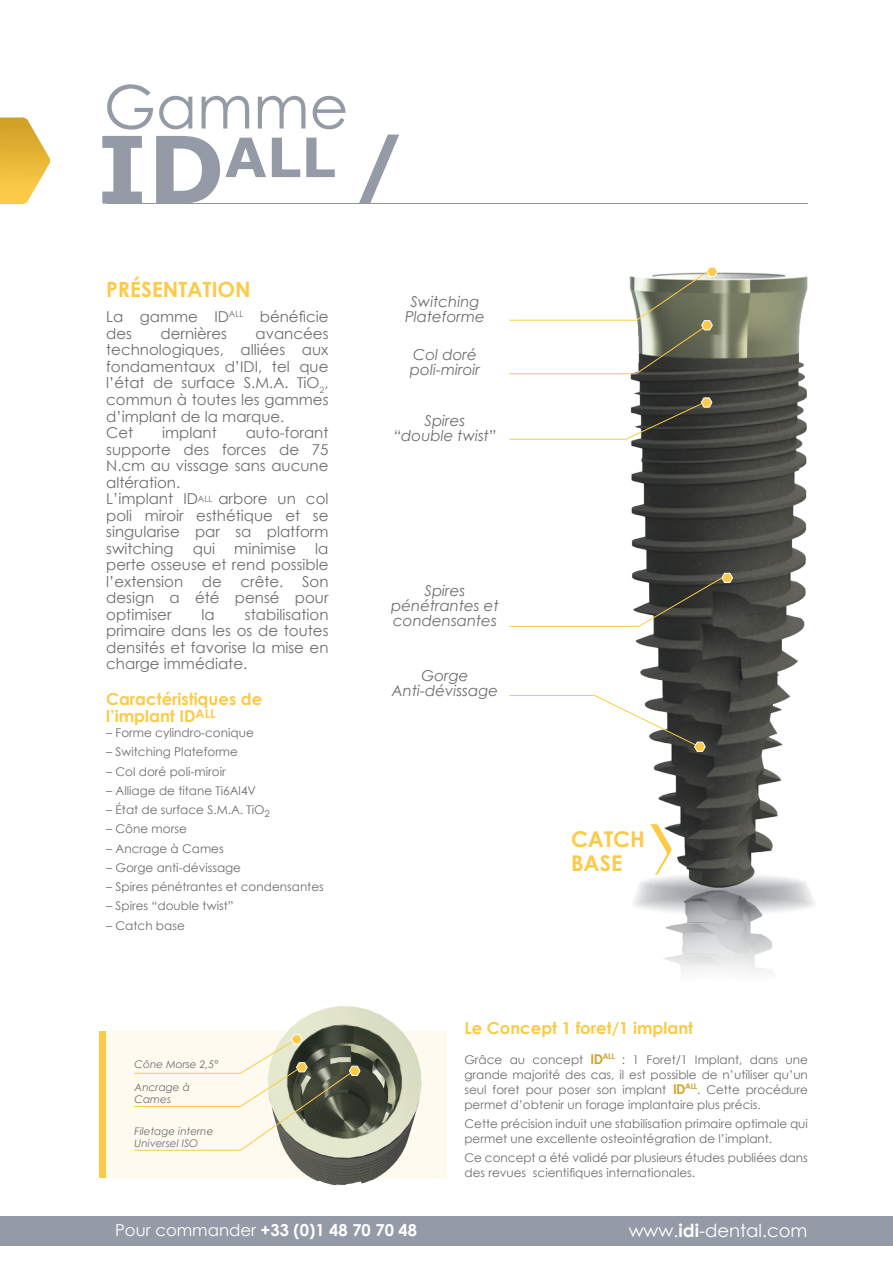
<style>
.page{position:relative;width:893px;height:1263px;background:#fff}
.page>*{position:absolute;margin:0;border:0;box-sizing:border-box;transform-origin:0 0}
.t1{font:60px "Century Gothic";color:#959ba6}
.t2{font:700 54.15px "Verdana";color:#959ba6}
.t3{font:700 21.75px/23.1px "Century Gothic";color:#fbcb47}
.t4{font:700 21px "Century Gothic";color:#fbcb47}
.t5{font:18px "Century Gothic";color:#fff}
.t6{font:700 16.5px/16.8px "Century Gothic";color:#fbcb47}
.t7{font:700 16.5px "Century Gothic";color:#fff}
.t8{font:15px/16.5px "Century Gothic";color:#6c6d70}
.t9{font:italic 15px/15px "Century Gothic";color:#6c6d70;text-align:center}
.t10{font:12px/15px "Century Gothic";color:#6c6d70}
.t11{font:italic 10.5px/22.5px "Century Gothic";color:#6c6d70}
.s1{font-size:93px}
.s2{font-size:75px}
.s3{font-size:8.7px}
.s4{font-weight:700;font-size:13.5px;color:#d1a528}
.s5{font-weight:400}
.s6{font-weight:700}
</style>
<div class="page">
<img style="left:592px;top:272px;width:223px;height:699px">
<hr style="left:106px;top:203px;width:702px;height:1px;background:#939598">
<div style="left:0;top:1216px;width:893px;height:30px;background:#959ba6"></div>
<svg style="left:0;top:117px;width:50px;height:87px"></svg>
<svg style="left:509px;top:397px;width:203px;height:43px"></svg>
<svg style="left:509px;top:695px;width:197px;height:57px"></svg>
<svg style="left:509px;top:573px;width:224px;height:54px"></svg>
<svg style="left:649px;top:824px;width:23px;height:51px"></svg>
<svg style="left:509px;top:267px;width:209px;height:107px"></svg>
<div style="left:103px;top:1031px;width:343px;height:147px;background:#fefaef"></div>
<div style="left:100px;top:1031px;width:6px;height:147px;background:#fbcb47"></div>
<img style="left:285px;top:1006px;width:137px;height:180px">
<svg style="left:134px;top:1034px;width:227px;height:117px"></svg>
<h1 class="t1" style="left:104px;top:65px;width:246px">Gamme</h1>
<h2 class="t2" style="left:97px;top:119px;width:311px"><span class="s1">ID</span>ALL <span class="s2">/</span></h2>
<h3 class="t4" style="left:106px;top:274px;width:146px">PRÉSENTATION</h3>
<p class="t8" style="left:106px;top:309px;width:224px">La gamme ID<sup>ALL</sup> bénéficie des</p>
<p class="t8" style="left:106px;top:325px;width:224px;text-indent:149px">avancées technologiques, alliées aux fondamentaux d’IDI, tel que l’état de surface S.M.A. TiO<sub>2</sub>, commun à toutes les gammes d’implant de la marque.<br>Cet</p>
<p class="t8" style="left:161px;top:325px;width:68px">dernières</p>
<p class="t8" style="left:106px;top:424px;width:224px;text-indent:139px">auto-forant supporte des forces de 75<br>N.cm au vissage sans aucune altération.<br>L’implant ID<span class="s3">ALL</span> arbore un col poli miroir esthétique et se singularise par sa platform switching</p>
<p class="t8" style="left:162px;top:424px;width:56px">implant</p>
<p class="t8" style="left:193px;top:540px;width:24px">qui</p>
<p class="t8" style="left:234px;top:540px;width:63px">minimise</p>
<p class="t8" style="left:106px;top:540px;width:224px;text-align:justify;text-indent:209px">la perte osseuse et rend possible l’extension de crête. Son design a été pensé pour optimiser</p>
<p class="t8" style="left:106px;top:606px;width:224px;text-align:justify;text-indent:139px">stabilisation primaire dans les os de toutes densités et favorise la mise en charge immédiate.</p>
<h3 class="t6" style="left:106px;top:690px;width:158px">Caractéristiques de l’implant ID<sup>ALL</sup></h3>
<p class="t10" style="left:106px;top:725px;width:149px">– Forme cylindro-conique</p>
<p class="t10" style="left:106px;top:744px;width:133px">– Switching Plateforme</p>
<p class="t10" style="left:106px;top:764px;width:121px">– Col doré poli-miroir</p>
<p class="t10" style="left:106px;top:783px;width:151px">– Alliage de titane Ti6Al4V</p>
<p class="t10" style="left:106px;top:802px;width:165px">– État de surface S.M.A. TiO<sub>2</sub></p>
<p class="t10" style="left:106px;top:821px;width:82px">– Cône morse</p>
<p class="t10" style="left:106px;top:841px;width:119px">– Ancrage à Cames</p>
<p class="t10" style="left:106px;top:860px;width:136px">– Gorge anti-dévissage</p>
<p class="t10" style="left:106px;top:879px;width:219px">– Spires pénétrantes et condensantes</p>
<p class="t10" style="left:106px;top:898px;width:129px">– Spires “double twist”</p>
<p class="t10" style="left:106px;top:918px;width:80px">– Catch base</p>
<p class="t8" style="left:202px;top:606px;width:15px">la</p>
<p class="t9" style="left:405px;top:294px;width:81px">Switching<br>Plateforme</p>
<p class="t9" style="left:410px;top:347px;width:72px;text-align:left">Col doré poli-miroir</p>
<p class="t9" style="left:394px;top:413px;width:104px">Spires “double twist”</p>
<p class="t9" style="left:391px;top:582px;width:109px">Spires pénétrantes et condensantes</p>
<p class="t9" style="left:392px;top:668px;width:108px">Gorge<br>Anti-dévissage</p>
<h3 class="t3" style="left:571px;top:827px;width:75px">CATCH<br>BASE</h3>
<p class="t11" style="left:135px;top:1053px;width:85px">Cône Morse 2,5°<br>Ancrage à</p>
<p class="t11" style="left:135px;top:1088px;width:38px">Cames</p>
<p class="t11" style="left:135px;top:1125px;width:80px;line-height:12px">Filetage interne<br>Universel ISO</p>
<h3 class="t6" style="left:464px;top:1018px;width:230px">Le Concept 1 foret/1 implant</h3>
<p class="t10" style="left:464px;top:1051px;width:345px;text-align:justify">Grâce au concept <span class="s4">ID</span><sup>ALL</sup> : 1 Foret/1 Implant, dans une grande majorité des cas, il est possible de n’utiliser qu’un seul foret pour poser son implant <span class="s4">ID</span><sup>ALL</sup>. Cette procédure permet d’obtenir un forage implantaire plus précis.</p>
<p class="t10" style="left:464px;top:1116px;width:345px">Cette précision induit une stabilisation primaire optimale qui permet une excellente osteointégration de l’implant.</p>
<p class="t10" style="left:464px;top:1150px;width:345px">Ce concept a été validé par plusieurs études publiées dans des revues scientifiques internationales.</p>
<h3 class="t7" style="left:115px;top:1218px;width:303px"><span class="s5">Pour commander</span> +33 (0)1 48 70 70 48</h3>
<h3 class="t5" style="left:629px;top:1217px;width:180px">www.<span class="s6">idi</span>-dental.com</h3>
</div>
